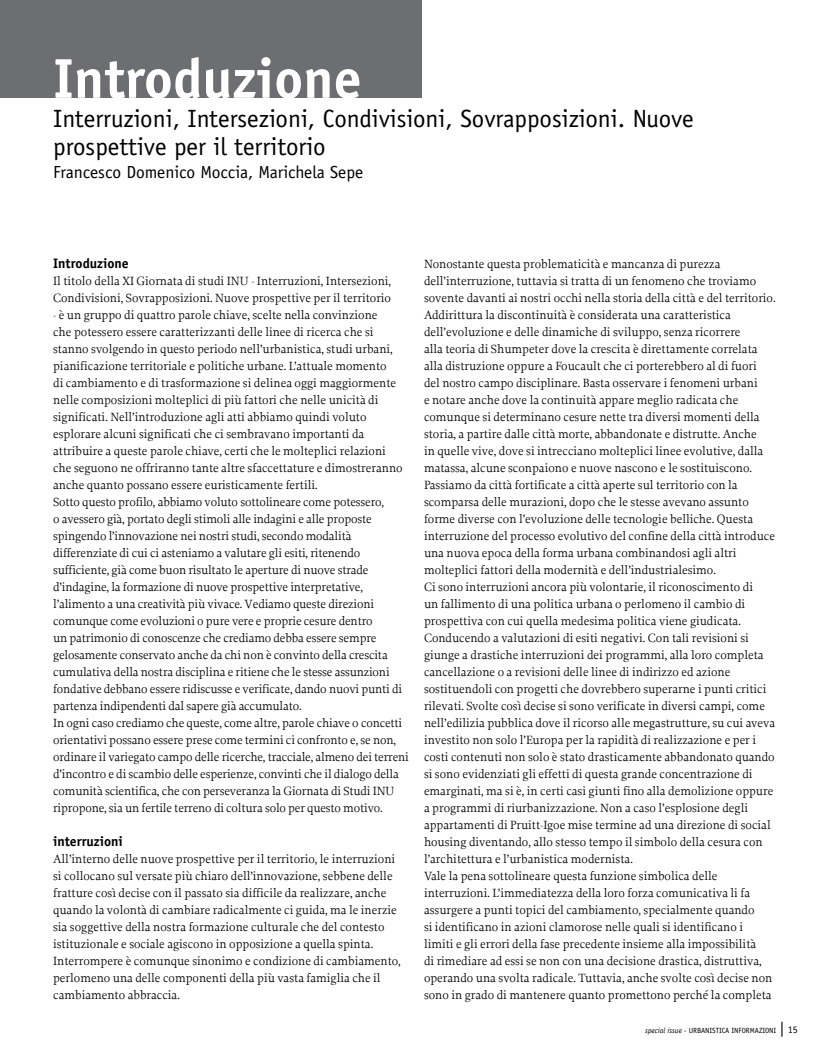
<style>
.page{position:relative;width:833px;height:1053px;background:#fff}
.page>*{position:absolute;margin:0;border:0;box-sizing:border-box;transform-origin:0 0}
.t1{font:700 56.25px "Officina Sans Std";color:#fff}
.t2{font:25px/28.8px "Officina Sans Std";color:#000}
.t3{font:17.5px "Officina Sans Std";color:#000}
.t4{font:700 13.75px "Officina Sans Std";color:#000}
.t5{font:12.5px/17px "Proforma";color:#000}
.t6{font:7.5px "Officina Sans Std";color:#000}
.s1{font-style:italic}
.s2{font-size:15px}
.s3{font-size:10px}
</style>
<div class="page">
<div style="left:0;top:0;width:422px;height:98px;background:#6d6e71"></div>
<p class="t1" style="left:53px;top:44px;width:310px">Introduzione</p>
<p class="t2" style="left:53px;top:104px;width:642px">Interruzioni, Intersezioni, Condivisioni, Sovrapposizioni. Nuove prospettive per il territorio</p>
<p class="t3" style="left:53px;top:162px;width:311px">Francesco Domenico Moccia, Marichela Sepe</p>
<p class="t4" style="left:53px;top:255px;width:77px">Introduzione</p>
<p class="t5" style="left:53px;top:272px;width:339px">Il titolo della XI Giornata di studi INU - Interruzioni, Intersezioni,<br>Condivisioni, Sovrapposizioni. Nuove prospettive per il territorio</p>
<p class="t5" style="left:53px;top:306px;width:357px">- è un gruppo di quattro parole chiave, scelte nella convinzione<br>che potessero essere caratterizzanti delle linee di ricerca che si stanno svolgendo in questo periodo nell’urbanistica, studi urbani, pianificazione territoriale e politiche urbane. L’attuale momento<br>di cambiamento e di trasformazione si delinea oggi maggiormente nelle composizioni molteplici di più fattori che nelle unicità di significati. Nell’introduzione agli atti abbiamo quindi voluto esplorare alcuni significati che ci sembravano importanti da attribuire a queste parole chiave, certi che le molteplici relazioni<br>che seguono ne offriranno tante altre sfaccettature e dimostreranno anche quanto possano essere euristicamente fertili.<br>Sotto questo profilo, abbiamo voluto sottolineare come potessero,<br>o avessero già, portato degli stimoli alle indagini e alle proposte spingendo l’innovazione nei nostri studi, secondo modalità differenziate di cui ci asteniamo a valutare gli esiti, ritenendo sufficiente, già come buon risultato le aperture di nuove strade d’indagine, la formazione di nuove prospettive interpretative, l’alimento a una creatività più vivace. Vediamo queste direzioni comunque come evoluzioni o pure vere e proprie cesure dentro<br>un patrimonio di conoscenze che crediamo debba essere sempre gelosamente conservato anche da chi non è convinto della crescita cumulativa della nostra disciplina e ritiene che le stesse assunzioni fondative debbano essere ridiscusse e verificate, dando nuovi punti di partenza indipendenti dal sapere già accumulato.<br>In ogni caso crediamo che queste, come altre, parole chiave o concetti orientativi possano essere prese come termini ci confronto e, se non, ordinare il variegato campo delle ricerche, tracciale, almeno dei terreni d’incontro e di scambio delle esperienze, convinti che il dialogo della comunità scientifica, che con perseveranza la Giornata di Studi INU ripropone, sia un fertile terreno di coltura solo per questo motivo.</p>
<p class="t4" style="left:53px;top:833px;width:71px">interruzioni</p>
<p class="t5" style="left:53px;top:850px;width:349px">All’interno delle nuove prospettive per il territorio, le interruzioni si collocano sul versate più chiaro dell’innovazione, sebbene delle fratture così decise con il passato sia difficile da realizzare, anche quando la volontà di cambiare radicalmente ci guida, ma le inerzie sia soggettive della nostra formazione culturale che del contesto istituzionale e sociale agiscono in opposizione a quella spinta.<br>Interrompere è comunque sinonimo e condizione di cambiamento, perlomeno una delle componenti della più vasta famiglia che il cambiamento abbraccia.</p>
<p class="t5" style="left:424px;top:255px;width:353px">Nonostante questa problematicità e mancanza di purezza dell’interruzione, tuttavia si tratta di un fenomeno che troviamo sovente davanti ai nostri occhi nella storia della città e del territorio.<br>Addirittura la discontinuità è considerata una caratteristica dell’evoluzione e delle dinamiche di sviluppo, senza ricorrere<br>alla teoria di Shumpeter dove la crescita è direttamente correlata alla distruzione oppure a Foucault che ci porterebbero al di fuori del nostro campo disciplinare. Basta osservare i fenomeni urbani<br>e notare anche dove la continuità appare meglio radicata che comunque si determinano cesure nette tra diversi momenti della storia, a partire dalle città morte, abbandonate e distrutte. Anche<br>in quelle vive, dove si intrecciano molteplici linee evolutive, dalla matassa, alcune sconpaiono e nuove nascono e le sostituiscono.<br>Passiamo da città fortificate a città aperte sul territorio con la scomparsa delle murazioni, dopo che le stesse avevano assunto forme diverse con l’evoluzione delle tecnologie belliche. Questa interruzione del processo evolutivo del confine della città introduce una nuova epoca della forma urbana combinandosi agli altri molteplici fattori della modernità e dell’industrialesimo.<br>Ci sono interruzioni ancora più volontarie, il riconoscimento di<br>un fallimento di una politica urbana o perlomeno il cambio di prospettiva con cui quella medesima politica viene giudicata.<br>Conducendo a valutazioni di esiti negativi. Con tali revisioni si giunge a drastiche interruzioni dei programmi, alla loro completa cancellazione o a revisioni delle linee di indirizzo ed azione sostituendoli con progetti che dovrebbero superarne i punti critici rilevati. Svolte così decise si sono verificate in diversi campi, come nell’edilizia pubblica dove il ricorso alle megastrutture, su cui aveva investito non solo l’Europa per la rapidità di realizzazione e per i costi contenuti non solo è stato drasticamente abbandonato quando si sono evidenziati gli effetti di questa grande concentrazione di emarginati, ma si è, in certi casi giunti fino alla demolizione oppure a programmi di riurbanizzazione. Non a caso l’esplosione degli appartamenti di Pruitt-Igoe mise termine ad una direzione di social housing diventando, allo stesso tempo il simbolo della cesura con l’architettura e l’urbanistica modernista.<br>Vale la pena sottolineare questa funzione simbolica delle interruzioni. L’immediatezza della loro forza comunicativa li fa assurgere a punti topici del cambiamento, specialmente quando<br>si identificano in azioni clamorose nelle quali si identificano i limiti e gli errori della fase precedente insieme alla impossibilità<br>di rimediare ad essi se non con una decisione drastica, distruttiva, operando una svolta radicale. Tuttavia, anche svolte così decise non sono in grado di mantenere quanto promettono perché la completa</p>
<p class="t6" style="left:645px;top:1026px;width:154px"><span class="s1">special issue -</span> URBANISTICA INFORMAZIONI <span class="s2">|</span> <span class="s3">15</span></p>
</div>
